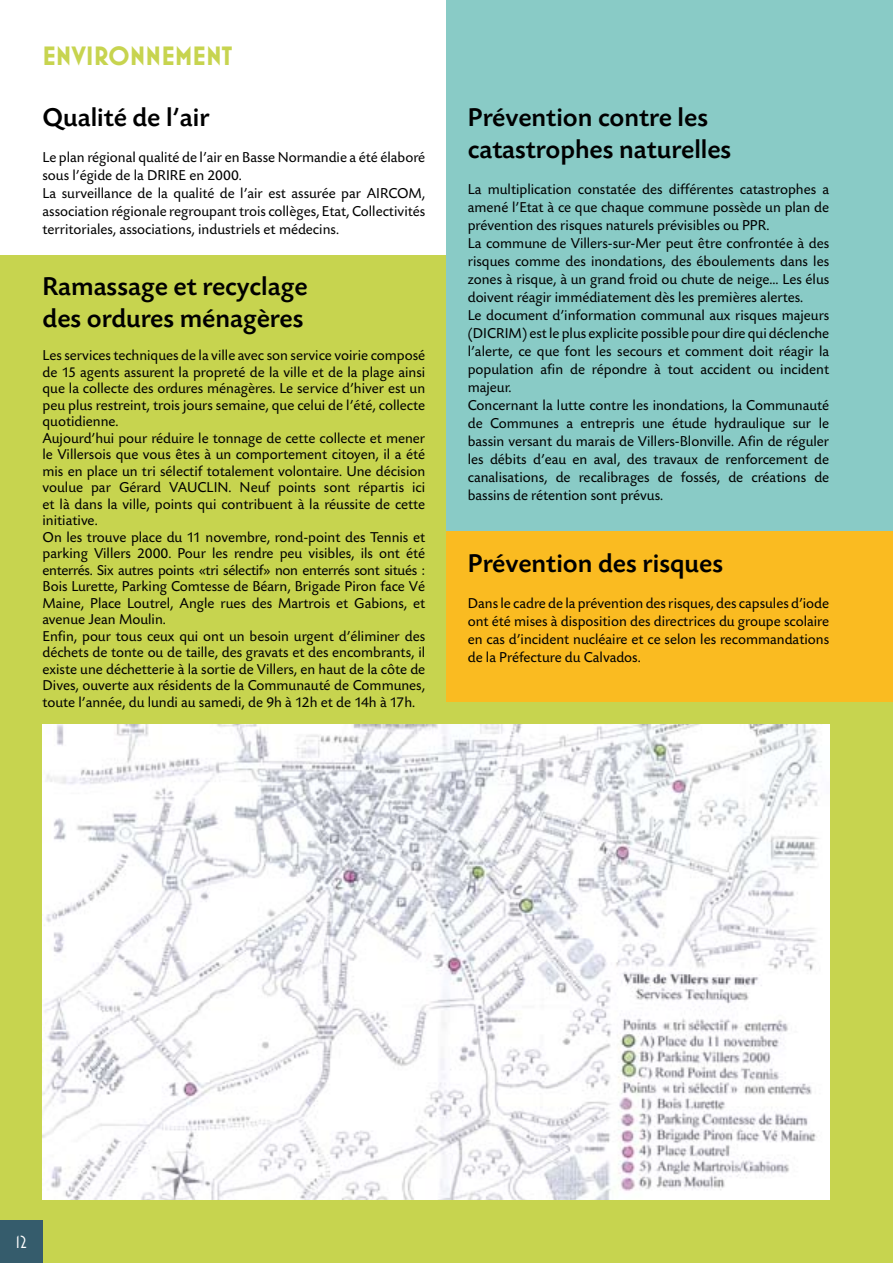
<style>
.page{position:relative;width:893px;height:1263px;background:#fff}
.page>*{position:absolute;margin:0;border:0;box-sizing:border-box;transform-origin:0 0}
.t1{font:500 27px/32.4px "Today SB";color:#000}
.t2{font:700 27px "Mostra One";color:#c7d44f}
.t3{font:18px "Mostra One";color:#fff}
.t4{font:15px/18px "Today SB";color:#000}
</style>
<div class="page">
<div style="left:0;top:255px;width:893px;height:1008px;background:#c7d44f"></div>
<div style="left:446px;top:0;width:447px;height:689px;background:#89cbc6"></div>
<div style="left:446px;top:531px;width:447px;height:171px;background:#fabb21"></div>
<img style="left:43px;top:724px;width:786px;height:475px">
<div style="left:0;top:1220px;width:43px;height:43px;background:#355c6c"></div>
<h1 class="t2" style="left:43px;top:40px;width:191px">ENVIRONNEMENT</h1>
<h1 class="t1" style="left:43px;top:102px;width:169px">Qualité de l’air</h1>
<p class="t4" style="left:43px;top:149px;width:384px">Le plan régional qualité de l’air en Basse Normandie a été élaboré sous l’égide de la DRIRE en 2000.<br>La surveillance de la qualité de l’air est assurée par AIRCOM, association régionale regroupant trois collèges, Etat, Collectivités territoriales, associations, industriels et médecins.</p>
<h1 class="t1" style="left:43px;top:271px;width:267px">Ramassage et recyclage des ordures ménagères</h1>
<p class="t4" style="left:43px;top:347px;width:384px;line-height:16.5px">Les services techniques de la ville avec son service voirie composé de 15 agents assurent la propreté de la ville et de la plage ainsi que la collecte des ordures ménagères. Le service d’hiver est un peu plus restreint, trois jours semaine, que celui de l’été, collecte quotidienne.<br>Aujourd’hui pour réduire le tonnage de cette collecte et mener le Villersois que vous êtes à un comportement citoyen, il a été mis en place un tri sélectif totalement volontaire. Une décision voulue par Gérard VAUCLIN. Neuf points sont répartis ici et là dans la ville, points qui contribuent à la réussite de cette initiative.<br>On les trouve place du 11 novembre, rond-point des Tennis et parking Villers 2000. Pour les rendre peu visibles, ils ont été enterrés. Six autres points «tri sélectif» non enterrés sont situés :<br>Bois Lurette, Parking Comtesse de Béarn, Brigade Piron face Vé Maine, Place Loutrel, Angle rues des Martrois et Gabions, et avenue Jean Moulin.<br>Enfin, pour tous ceux qui ont un besoin urgent d’éliminer des déchets de tonte ou de taille, des gravats et des encombrants, il existe une déchetterie à la sortie de Villers, en haut de la côte de Dives, ouverte aux résidents de la Communauté de Communes, toute l’année, du lundi au samedi, de 9h à 12h et de 14h à 17h.</p>
<h1 class="t1" style="left:468px;top:102px;width:265px">Prévention contre les catastrophes naturelles</h1>
<p class="t4" style="left:468px;top:181px;width:363px">La multiplication constatée des différentes catastrophes a amené l’Etat à ce que chaque commune possède un plan de prévention des risques naturels prévisibles ou PPR.<br>La commune de Villers-sur-Mer peut être confrontée à des risques comme des inondations, des éboulements dans les zones à risque, à un grand froid ou chute de neige… Les élus doivent réagir immédiatement dès les premières alertes.<br>Le document d’information communal aux risques majeurs (DICRIM) est le plus explicite possible pour dire qui déclenche l’alerte, ce que font les secours et comment doit réagir la population afin de répondre à tout accident ou incident majeur.<br>Concernant la lutte contre les inondations, la Communauté de Communes a entrepris une étude hydraulique sur le bassin versant du marais de Villers-Blonville. Afin de réguler les débits d’eau en aval, des travaux de renforcement de canalisations, de recalibrages de fossés, de créations de bassins de rétention sont prévus.</p>
<h1 class="t1" style="left:468px;top:548px;width:257px">Prévention des risques</h1>
<p class="t4" style="left:468px;top:595px;width:363px;text-align:justify">Dans le cadre de la prévention des risques, des capsules d’iode ont été mises à disposition des directrices du groupe scolaire en cas d’incident nucléaire et ce selon les recommandations de la Préfecture du Calvados.</p>
<p class="t3" style="left:15px;top:1232px;width:13px">12</p>
</div>
